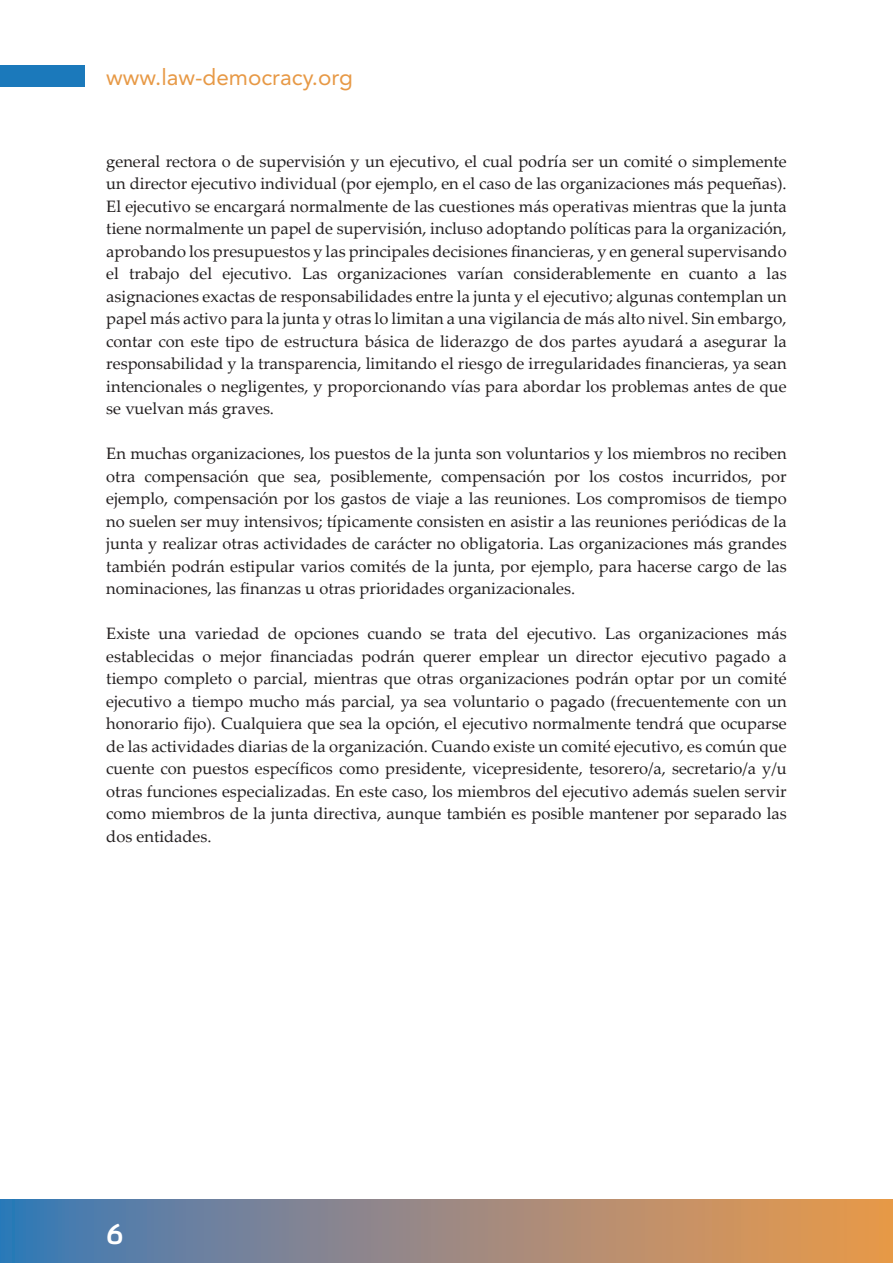
<style>
.page{position:relative;width:893px;height:1263px;background:#fff}
.page>*{position:absolute;margin:0;border:0;box-sizing:border-box;transform-origin:0 0}
.t1{font:700 28.5px "Sommet Rounded";color:#fff}
.t2{font:22.5px "Avenir LT Std";color:#e79946}
.t3{font:16.5px/22.5px "Palatino Linotype";color:#231f20;text-align:justify}
</style>
<div class="page">
<svg style="left:0;top:1199px;width:893px;height:64px;background:#978982"></svg>
<div style="left:0;top:66px;width:85px;height:21px;background:#1b79bb"></div>
<h2 class="t2" style="left:106px;top:64px;width:248px">www.law-democracy.org</h2>
<p class="t3" style="left:106px;top:149px;width:682px">general rectora o de supervisión y un ejecutivo, el cual podría ser un comité o simplemente un director ejecutivo individual (por ejemplo, en el caso de las organizaciones más pequeñas).<br>El ejecutivo se encargará normalmente de las cuestiones más operativas mientras que la junta tiene normalmente un papel de supervisión, incluso adoptando políticas para la organización, aprobando los presupuestos y las principales decisiones financieras, y en general supervisando el trabajo del ejecutivo. Las organizaciones varían considerablemente en cuanto a las asignaciones exactas de responsabilidades entre la junta y el ejecutivo; algunas contemplan un papel más activo para la junta y otras lo limitan a una vigilancia de más alto nivel. Sin embargo, contar con este tipo de estructura básica de liderazgo de dos partes ayudará a asegurar la responsabilidad y la transparencia, limitando el riesgo de irregularidades financieras, ya sean intencionales o negligentes, y proporcionando vías para abordar los problemas antes de que se vuelvan más graves.</p>
<p class="t3" style="left:106px;top:442px;width:682px">En muchas organizaciones, los puestos de la junta son voluntarios y los miembros no reciben otra compensación que sea, posiblemente, compensación por los costos incurridos, por ejemplo, compensación por los gastos de viaje a las reuniones. Los compromisos de tiempo no suelen ser muy intensivos; típicamente consisten en asistir a las reuniones periódicas de la junta y realizar otras actividades de carácter no obligatoria. Las organizaciones más grandes también podrán estipular varios comités de la junta, por ejemplo, para hacerse cargo de las nominaciones, las finanzas u otras prioridades organizacionales.</p>
<p class="t3" style="left:106px;top:622px;width:682px">Existe una variedad de opciones cuando se trata del ejecutivo. Las organizaciones más establecidas o mejor financiadas podrán querer emplear un director ejecutivo pagado a tiempo completo o parcial, mientras que otras organizaciones podrán optar por un comité ejecutivo a tiempo mucho más parcial, ya sea voluntario o pagado (frecuentemente con un honorario fijo). Cualquiera que sea la opción, el ejecutivo normalmente tendrá que ocuparse de las actividades diarias de la organización. Cuando existe un comité ejecutivo, es común que cuente con puestos específicos como presidente, vicepresidente, tesorero/a, secretario/a y/u otras funciones especializadas. En este caso, los miembros del ejecutivo además suelen servir como miembros de la junta directiva, aunque también es posible mantener por separado las dos entidades.</p>
<h1 class="t1" style="left:106px;top:1215px;width:19px">6</h1>
</div>
